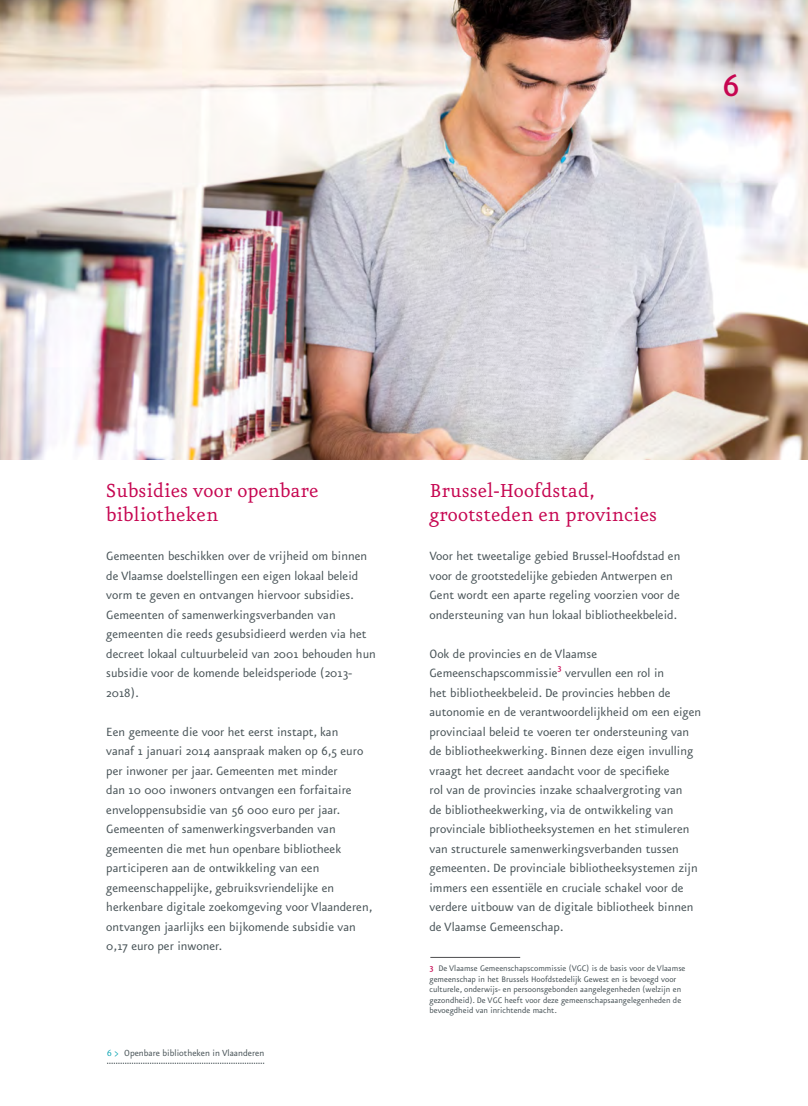
<style>
.page{position:relative;width:808px;height:1106px;background:#fff}
.page>*{position:absolute;margin:0;border:0;box-sizing:border-box;transform-origin:0 0}
.t1{font:500 36px "Eureka Sans";color:#c60651}
.t2{font:22.5px/24px "Eureka";color:#c60651}
.t3{font:14.25px/19.5px "Eureka Sans";color:#485357}
.t4{font:10.5px "Eureka Sans";color:#485357}
.t5{font:9.6px/10.5px "Eureka Sans";color:#485357}
.t6{font:500 9.6px "Eureka Sans";color:#c60651}
.s1{font-family:"Eureka";color:#00a0af}
</style>
<div class="page">
<img style="left:0;top:0;width:808px;height:459px">
<hr style="left:430px;top:957px;width:90px;height:1px;background:#4d4d4f">
<svg style="left:107px;top:1063px;width:157px;height:1px"></svg>
<h1 class="t1" style="left:723px;top:68px;width:18px">6</h1>
<p class="t2" style="left:106px;top:480px;width:214px">Subsidies voor openbare bibliotheken</p>
<p class="t3" style="left:106px;top:547px;width:271px">Gemeenten beschikken over de vrijheid om binnen de Vlaamse doelstellingen een eigen lokaal beleid vorm te geven en ontvangen hiervoor subsidies.<br>Gemeenten of samenwerkingsverbanden van gemeenten die reeds gesubsidieerd werden via het decreet lokaal cultuurbeleid van 2001 behouden hun subsidie voor de komende beleidsperiode (2013- 2018).</p>
<p class="t3" style="left:106px;top:722px;width:268px">Een gemeente die voor het eerst instapt, kan<br>vanaf 1 januari 2014 aanspraak maken op 6,5 euro per inwoner per jaar. Gemeenten met minder<br>dan 10 000 inwoners ontvangen een forfaitaire enveloppensubsidie van 56 000 euro per jaar.<br>Gemeenten of samenwerkingsverbanden van gemeenten die met hun openbare bibliotheek participeren aan de ontwikkeling van een gemeenschappelijke, gebruiksvriendelijke en herkenbare digitale zoekomgeving voor Vlaanderen, ontvangen jaarlijks een bijkomende subsidie van 0,17 euro per inwoner.</p>
<p class="t4" style="left:107px;top:1048px;width:159px"><span class="s1">6 &gt;</span> Openbare bibliotheken in Vlaanderen</p>
<p class="t2" style="left:429px;top:480px;width:229px">Brussel-Hoofdstad, grootsteden en provincies</p>
<p class="t3" style="left:429px;top:547px;width:252px">Voor het tweetalige gebied Brussel-Hoofdstad en voor de grootstedelijke gebieden Antwerpen en Gent wordt een aparte regeling voorzien voor de ondersteuning van hun lokaal bibliotheekbeleid.</p>
<p class="t3" style="left:429px;top:644px;width:169px">Ook de provincies en de Vlaamse<br>Gemeenschapscommissie</p>
<p class="t6" style="left:558px;top:662px;width:6px">3</p>
<p class="t3" style="left:429px;top:664px;width:273px;text-indent:136px">vervullen een rol in<br>het bibliotheekbeleid. De provincies hebben de autonomie en de verantwoordelijkheid om een eigen provinciaal beleid te voeren ter ondersteuning van de bibliotheekwerking. Binnen deze eigen invulling vraagt het decreet aandacht voor de specifieke<br>rol van de provincies inzake schaalvergroting van<br>de bibliotheekwerking, via de ontwikkeling van provinciale bibliotheeksystemen en het stimuleren van structurele samenwerkingsverbanden tussen gemeenten. De provinciale bibliotheeksystemen zijn immers een essentiële en cruciale schakel voor de verdere uitbouw van de digitale bibliotheek binnen de Vlaamse Gemeenschap.</p>
<p class="t5" style="left:429px;top:963px;width:257px"><sup>3</sup> De Vlaamse Gemeenschapscommissie (VGC) is de basis voor de Vlaamse gemeenschap in het Brussels Hoofdstedelijk Gewest en is bevoegd voor culturele, onderwijs- en persoonsgebonden aangelegenheden (welzijn en gezondheid). De VGC heeft voor deze gemeenschapsaangelegenheden de bevoegdheid van inrichtende macht.</p>
</div>
